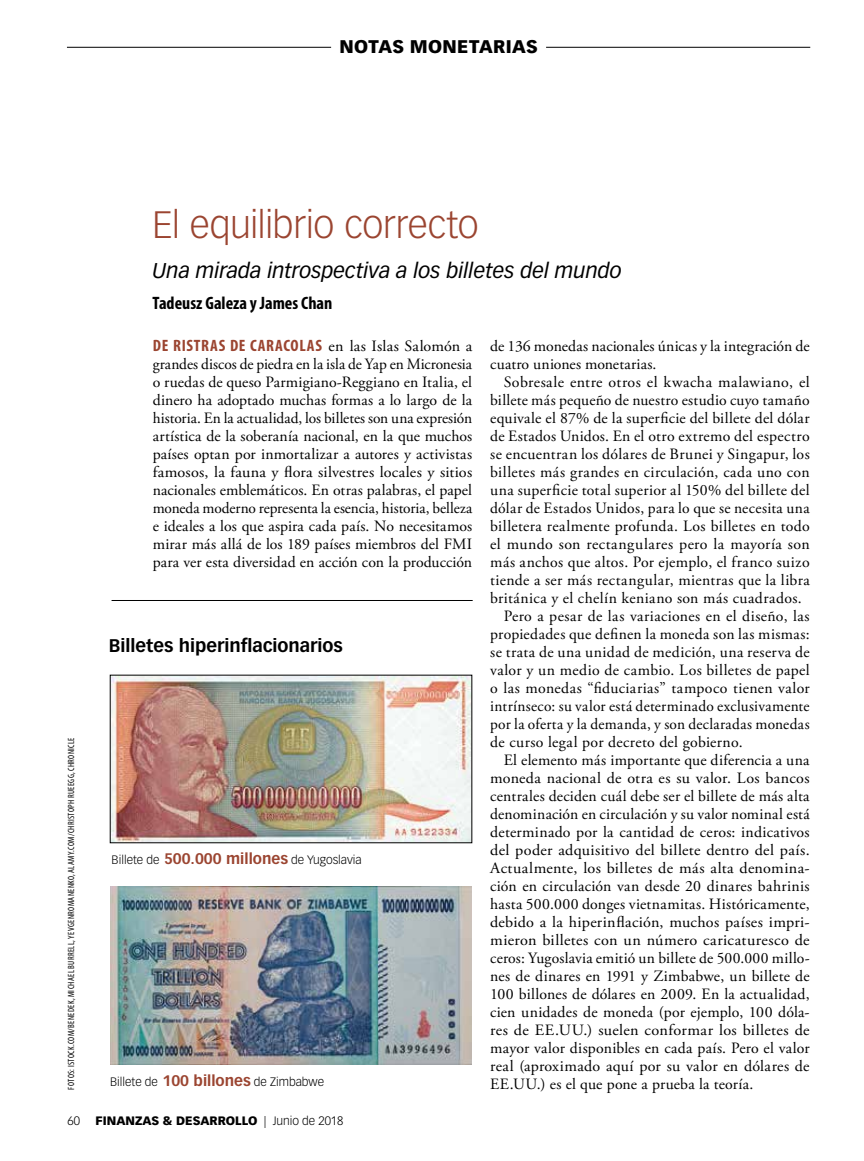
<style>
.page{position:relative;width:864px;height:1161px;background:#fff}
.page>*{position:absolute;margin:0;border:0;box-sizing:border-box;transform-origin:0 0}
.t1{font:300 37.5px "Vectora LT Std";letter-spacing:-.015em;color:#9b4531}
.t2{font:italic 21px "Vectora LT Std";color:#000}
.t3{font:700 18px "Vectora LT Std";color:#000}
.t4{font:700 condensed 18px "Myriad Pro";color:#000}
.t5{font:900 18px "Vectora LT Std";letter-spacing:.02em;color:#000}
.t6{font:700 condensed 16.5px "Myriad Pro";letter-spacing:.04em;color:#9b4531}
.t7{font:15.75px/18px "Adobe Garamond Pro";letter-spacing:.02em;color:#000;text-align:justify}
.t8{font:700 15px "Vectora LT Std";color:#9b4531}
.t9{font:300 12px "Vectora LT Std";color:#000}
.t10{font:900 12px "Vectora LT Std";color:#000}
.t11{font:condensed 9px "Myriad Pro";letter-spacing:.035em;color:#000}
.s1{font-family:"Adobe Garamond Pro";font-weight:400;font-stretch:normal;font-size:15.75px;color:#000}
.s2{font-weight:700;font-size:15px;color:#9b4531}
.s3{font-weight:300;font-size:12px;color:#000}
.s4{font-weight:300}
</style>
<div class="page">
<hr style="left:546px;top:47px;width:264px;height:1px;background:#000">
<hr style="left:67px;top:47px;width:264px;height:1px;background:#000">
<img style="left:112px;top:677px;width:358px;height:164px">
<img style="left:110px;top:886px;width:361px;height:178px">
<hr style="left:112px;top:600px;width:361px;height:1px;background:#000">
<p class="t5" style="left:339px;top:36px;width:200px">NOTAS MONETARIAS</p>
<p class="t11" style="left:66px;top:1090px;width:354px;rotate:-90deg">FOTOS: ISTOCK.COM/BENEDEK, MICHAEL BURRELL, YEVGENROMANENKO, ALAMY.COM/CHRISTOPH RUEEGG, CHRONICLE</p>
<h1 class="t1" style="left:153px;top:203px;width:327px">El equilibrio correcto</h1>
<h2 class="t2" style="left:153px;top:259px;width:471px">Una mirada introspectiva a los billetes del mundo</h2>
<p class="t4" style="left:153px;top:293px;width:181px">Tadeusz Galeza y James Chan</p>
<p class="t6" style="left:153px;top:336px;width:321px">DE RISTRAS DE CARACOLAS <span class="s1">en las Islas Salomón a</span></p>
<p class="t7" style="left:153px;top:356px;width:321px">grandes discos de piedra en la isla de Yap en Micronesia o ruedas de queso Parmigiano-Reggiano en Italia, el dinero ha adoptado muchas formas a lo largo de la historia. En la actualidad, los billetes son una expresión artística de la soberanía nacional, en la que muchos países optan por inmortalizar a autores y activistas famosos, la fauna y flora silvestres locales y sitios nacionales emblemáticos. En otras palabras, el papel moneda moderno representa la esencia, historia, belleza e ideales a los que aspira cada país. No necesitamos mirar más allá de los 189 países miembros del FMI para ver esta diversidad en acción con la producción</p>
<p class="t7" style="left:490px;top:338px;width:321px">de 136 monedas nacionales únicas y la integración de cuatro uniones monetarias.</p>
<p class="t7" style="left:504px;top:374px;width:308px">Sobresale entre otros el kwacha malawiano, el</p>
<p class="t7" style="left:490px;top:392px;width:321px">billete más pequeño de nuestro estudio cuyo tamaño</p>
<p class="t7" style="left:490px;top:410px;width:321px">equivale el 87% de la superficie del billete del dólar</p>
<p class="t7" style="left:490px;top:428px;width:321px">de Estados Unidos. En el otro extremo del espectro</p>
<p class="t7" style="left:490px;top:446px;width:321px">se encuentran los dólares de Brunei y Singapur, los</p>
<p class="t7" style="left:490px;top:464px;width:321px">billetes más grandes en circulación, cada uno con</p>
<p class="t7" style="left:490px;top:482px;width:321px">una superficie total superior al 150% del billete del</p>
<p class="t7" style="left:490px;top:500px;width:321px">dólar de Estados Unidos, para lo que se necesita una</p>
<p class="t7" style="left:490px;top:518px;width:321px">billetera realmente profunda. Los billetes en todo</p>
<p class="t7" style="left:490px;top:536px;width:321px">el mundo son rectangulares pero la mayoría son</p>
<p class="t7" style="left:490px;top:554px;width:321px">más anchos que altos. Por ejemplo, el franco suizo</p>
<p class="t7" style="left:490px;top:572px;width:321px">tiende a ser más rectangular, mientras que la libra</p>
<p class="t7" style="left:490px;top:590px;width:313px">británica y el chelín keniano son más cuadrados.</p>
<p class="t7" style="left:504px;top:608px;width:307px">Pero a pesar de las variaciones en el diseño, las</p>
<p class="t7" style="left:490px;top:626px;width:321px">propiedades que definen la moneda son las mismas:</p>
<p class="t7" style="left:490px;top:644px;width:321px">se trata de una unidad de medición, una reserva de</p>
<p class="t7" style="left:490px;top:662px;width:321px">valor y un medio de cambio. Los billetes de papel</p>
<p class="t7" style="left:490px;top:680px;width:321px">o las monedas “fiduciarias” tampoco tienen valor</p>
<p class="t7" style="left:490px;top:698px;width:321px">intrínseco: su valor está determinado exclusivamente</p>
<p class="t7" style="left:490px;top:716px;width:321px">por la oferta y la demanda, y son declaradas monedas</p>
<p class="t7" style="left:490px;top:734px;width:254px">de curso legal por decreto del gobierno.</p>
<p class="t7" style="left:504px;top:752px;width:307px">El elemento más importante que diferencia a una</p>
<p class="t7" style="left:490px;top:770px;width:321px">moneda nacional de otra es su valor. Los bancos</p>
<p class="t7" style="left:490px;top:788px;width:321px">centrales deciden cuál debe ser el billete de más alta</p>
<p class="t7" style="left:490px;top:806px;width:321px">denominación en circulación y su valor nominal está</p>
<p class="t7" style="left:490px;top:824px;width:321px">determinado por la cantidad de ceros: indicativos</p>
<p class="t7" style="left:490px;top:842px;width:321px">del poder adquisitivo del billete dentro del país.</p>
<p class="t7" style="left:490px;top:860px;width:321px">Actualmente, los billetes de más alta denomina-</p>
<p class="t7" style="left:490px;top:878px;width:321px">ción en circulación van desde 20 dinares bahrinis</p>
<p class="t7" style="left:490px;top:896px;width:321px">hasta 500.000 donges vietnamitas. Históricamente,</p>
<p class="t7" style="left:490px;top:914px;width:321px">debido a la hiperinflación, muchos países impri-</p>
<p class="t7" style="left:490px;top:932px;width:321px">mieron billetes con un número caricaturesco de</p>
<p class="t7" style="left:490px;top:950px;width:321px">ceros: Yugoslavia emitió un billete de 500.000 millo-</p>
<p class="t7" style="left:490px;top:968px;width:321px">nes de dinares en 1991 y Zimbabwe, un billete de</p>
<p class="t7" style="left:490px;top:986px;width:321px">100 billones de dólares en 2009. En la actualidad,</p>
<p class="t7" style="left:490px;top:1004px;width:321px">cien unidades de moneda (por ejemplo, 100 dóla-</p>
<p class="t7" style="left:490px;top:1022px;width:321px">res de EE.UU.) suelen conformar los billetes de</p>
<p class="t7" style="left:490px;top:1040px;width:321px">mayor valor disponibles en cada país. Pero el valor</p>
<p class="t7" style="left:490px;top:1058px;width:321px">real (aproximado aquí por su valor en dólares de</p>
<p class="t3" style="left:109px;top:635px;width:236px">Billetes hiperinflacionarios</p>
<p class="t9" style="left:112px;top:853px;width:252px">Billete de <span class="s2">500.000 millones</span> de Yugoslavia</p>
<p class="t8" style="left:163px;top:1072px;width:163px">100 billones <span class="s3">de Zimbabwe</span></p>
<p class="t9" style="left:110px;top:1075px;width:50px">Billete de</p>
<p class="t7" style="left:490px;top:1076px;width:265px">EE.UU.) es el que pone a prueba la teoría.</p>
<p class="t9" style="left:68px;top:1114px;width:14px">60</p>
<p class="t10" style="left:96px;top:1113px;width:249px">FINANZAS &amp; DESARROLLO <span class="s4">| Junio de 2018</span></p>
</div>
